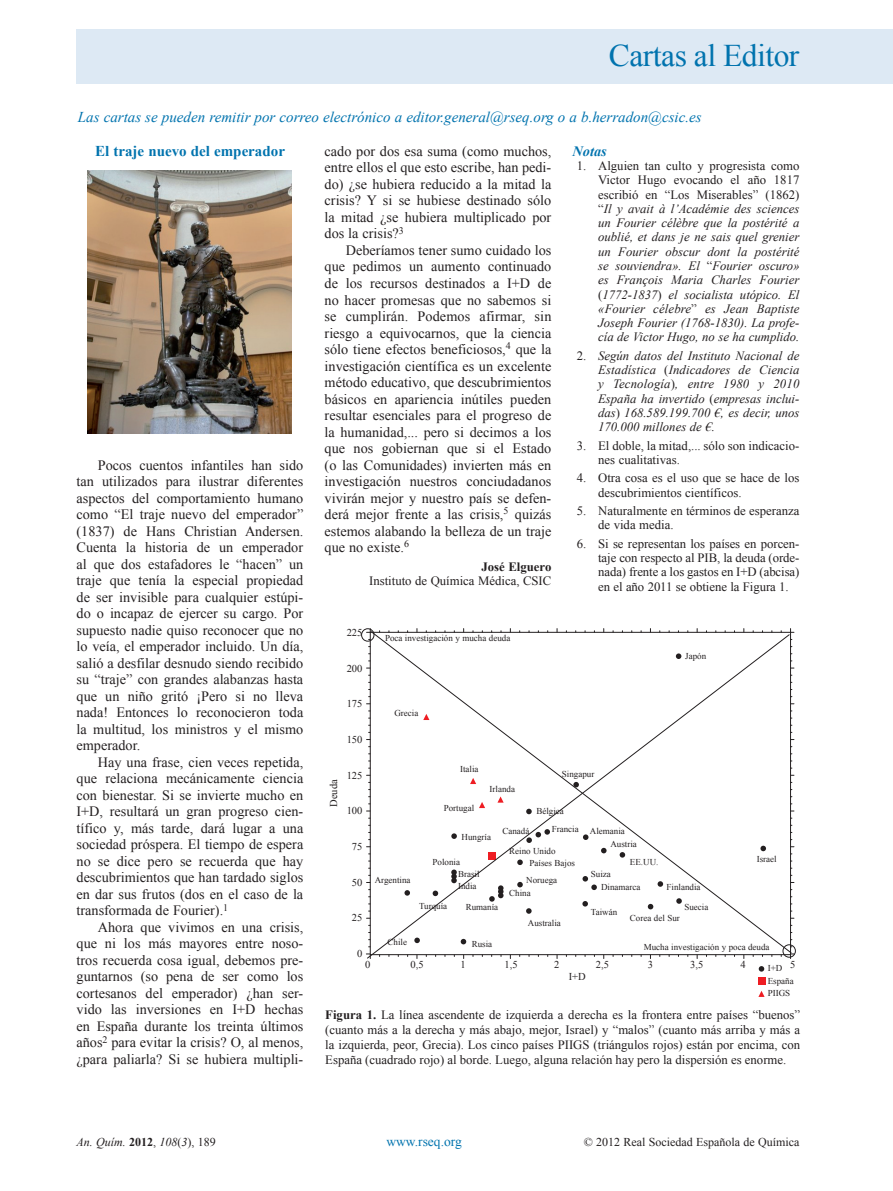
<style>
.page{position:relative;width:893px;height:1191px;background:#fff}
.page>*{position:absolute;margin:0;border:0;box-sizing:border-box;transform-origin:0 0}
.t1{font:31.5px "Times New Roman";letter-spacing:-.015em;color:#0073ae}
.t2{font:italic 15px "Times New Roman";color:#0073ae}
.t3{font:700 15px "Times New Roman";color:#0073ae}
.t4{font:14.25px/16.5px "Times New Roman";color:#231f20;text-align:justify}
.t5{font:italic 700 14.25px "Times New Roman";color:#0073ae}
.t6{font:13.5px "Times New Roman";color:#0073ae}
.t7{font:12.75px/14.2px "Times New Roman";color:#231f20}
.t8{font:italic 12.75px/14.2px "Times New Roman";color:#231f20;text-align:justify}
.t9{font:700 12.75px "Times New Roman";color:#231f20}
.t10{font:12px "Times New Roman";color:#231f20}
.t11{font:italic 12px "Times New Roman";color:#231f20}
.t12{font:10.5px "Times New Roman";color:#231f20}
.t13{font:9px/12.6px "Times New Roman";color:#231f20}
.s1{font-style:normal}
.s2{font-weight:700}
.s3{font-weight:700;font-style:normal}
</style>
<div class="page">
<div style="left:77px;top:29px;width:815px;height:54px;background:#dde9f4"></div>
<img style="left:87px;top:171px;width:204px;height:262px">
<svg style="left:790px;top:953px;width:4px;height:5px"></svg>
<svg style="left:759px;top:966px;width:5px;height:5px"></svg>
<svg style="left:758px;top:991px;width:7px;height:6px"></svg>
<div style="left:758px;top:977px;width:7px;height:7px;background:#ee1d23"></div>
<div style="left:361px;top:628px;width:13px;height:13px;border:1px solid #231f20;border-radius:50%"></div>
<div style="left:783px;top:944px;width:13px;height:13px;border:1px solid #231f20;border-radius:50%"></div>
<svg style="left:366px;top:633px;width:424px;height:326px"></svg>
<svg style="left:370px;top:630px;width:422px;height:323px"></svg>
<h1 class="t1" style="left:609px;top:38px;width:192px">Cartas al Editor</h1>
<p class="t2" style="left:78px;top:109px;width:625px">Las cartas se pueden remitir por correo electrónico a editor.general@rseq.org o a b.herradon@csic.es</p>
<p class="t3" style="left:95px;top:142px;width:191px">El traje nuevo del emperador</p>
<p class="t4" style="left:77px;top:456px;width:228px;text-indent:21px">Pocos cuentos infantiles han sido tan utilizados para ilustrar diferentes aspectos del comportamiento humano como “El traje nuevo del emperador” (1837) de Hans Christian Andersen.<br>Cuenta la historia de un emperador al que dos estafadores le “hacen” un traje que tenía la especial propiedad de ser invisible para cualquier estúpi-- do o incapaz de ejercer su cargo. Por supuesto nadie quiso reconocer que no lo veía, el emperador incluido. Un día, salió a desfilar desnudo siendo recibido su “traje” con grandes alabanzas hasta que un niño gritó ¡Pero si no lleva nada! Entonces lo reconocieron toda la multitud, los ministros y el mismo emperador.</p>
<p class="t4" style="left:77px;top:753px;width:228px;text-indent:21px">Hay una frase, cien veces repetida, que relaciona mecánicamente ciencia con bienestar. Si se invierte mucho en I+D, resultará un gran progreso cien-- tífico y, más tarde, dará lugar a una sociedad próspera. El tiempo de espera no se dice pero se recuerda que hay descubrimientos que han tardado siglos en dar sus frutos (dos en el caso de la transformada de Fourier).<sup>1</sup></p>
<p class="t4" style="left:77px;top:918px;width:228px;text-indent:21px">Ahora que vivimos en una crisis, que ni los más mayores entre noso-- tros recuerda cosa igual, debemos pre-- guntarnos (so pena de ser como los cortesanos del emperador) ¿han ser-- vido las inversiones en I+D hechas en España durante los treinta últimos años<sup>2</sup> para evitar la crisis? O, al menos, ¿para paliarla? Si se hubiera multipli--</p>
<p class="t4" style="left:325px;top:143px;width:228px">cado por dos esa suma (como muchos, entre ellos el que esto escribe, han pedi-- do) ¿se hubiera reducido a la mitad la crisis? Y si se hubiese destinado sólo la mitad ¿se hubiera multiplicado por dos la crisis?<sup>3</sup></p>
<p class="t4" style="left:325px;top:242px;width:228px;text-indent:21px">Deberíamos tener sumo cuidado los que pedimos un aumento continuado de los recursos destinados a I+D de no hacer promesas que no sabemos si se cumplirán. Podemos afirmar, sin riesgo a equivocarnos, que la ciencia sólo tiene efectos beneficiosos,<sup>4</sup> que la investigación científica es un excelente método educativo, que descubrimientos básicos en apariencia inútiles pueden resultar esenciales para el progreso de la humanidad,... pero si decimos a los que nos gobiernan que si el Estado (o las Comunidades) invierten más en investigación nuestros conciudadanos vivirán mejor y nuestro país se defen-- derá mejor frente a las crisis,<sup>5</sup> quizás estemos alabando la belleza de un traje que no existe.<sup>6</sup></p>
<p class="t9" style="left:481px;top:559px;width:71px">José Elguero</p>
<p class="t7" style="left:369px;top:573px;width:184px">Instituto de Química Médica, CSIC</p>
<p class="t5" style="left:573px;top:143px;width:36px">Notas</p>
<p class="t8" style="left:598px;top:159px;width:203px;text-indent:-21px"><span class="s1">1. Alguien tan culto y progresista como Victor Hugo evocando el año 1817 escribió en “Los Miserables” (1862) “</span>Il y avait à l’Académie des sciences un Fourier célèbre que la postérité a oublié, et dans je ne sais quel grenier un Fourier obscur dont la postérité se souviendra». El <span class="s1">“</span>Fourier oscuro» es François Maria Charles Fourier <span class="s1">(</span>1772--1837<span class="s1">)</span> el socialista utópico. El «Fourier célebre<span class="s1">”</span> es Jean Baptiste Joseph Fourier (1768--1830). La profe-- cía de Victor Hugo, no se ha cumplido.</p>
<p class="t8" style="left:598px;top:348px;width:203px;text-indent:-21px"><span class="s1">2.</span> Según datos del Instituto Nacional de Estadística <span class="s1">(</span>Indicadores de Ciencia y Tecnología<span class="s1">)</span>, entre 1980 y 2010<br>España ha invertido <span class="s1">(</span>empresas inclui-- das<span class="s1">)</span> 168.589.199.700 €, es decir, unos 170.000 millones de €.</p>
<p class="t7" style="left:598px;top:438px;width:203px;text-indent:-21px">3. El doble, la mitad,... sólo son indicacio-- nes cualitativas.</p>
<p class="t7" style="left:598px;top:471px;width:203px;text-indent:-21px">4. Otra cosa es el uso que se hace de los descubrimientos científicos.</p>
<p class="t7" style="left:598px;top:503px;width:203px;text-indent:-21px">5. Naturalmente en términos de esperanza de vida media.</p>
<p class="t7" style="left:598px;top:536px;width:203px;text-align:justify;text-indent:-21px">6. Si se representan los países en porcen-- taje con respecto al PIB, la deuda (orde-- nada) frente a los gastos en I+D (abcisa) en el año 2011 se obtiene la Figura 1.</p>
<p class="t12" style="left:328px;top:806px;width:29px;rotate:-90deg">Deuda</p>
<p class="t12" style="left:347px;top:626px;width:17px">225</p>
<p class="t12" style="left:347px;top:662px;width:17px">200</p>
<p class="t12" style="left:347px;top:698px;width:17px">175</p>
<p class="t12" style="left:347px;top:733px;width:17px">150</p>
<p class="t12" style="left:347px;top:769px;width:17px">125</p>
<p class="t12" style="left:347px;top:805px;width:17px">100</p>
<p class="t12" style="left:352px;top:840px;width:12px">75</p>
<p class="t12" style="left:352px;top:876px;width:12px">50</p>
<p class="t12" style="left:352px;top:911px;width:12px">25</p>
<p class="t12" style="left:357px;top:947px;width:7px">0</p>
<p class="t13" style="left:385px;top:631px;width:127px">Poca investigación y mucha deuda</p>
<p class="t13" style="left:685px;top:649px;width:22px">Japón</p>
<p class="t13" style="left:394px;top:706px;width:25px">Grecia</p>
<p class="t13" style="left:460px;top:763px;width:20px">Italia</p>
<p class="t13" style="left:562px;top:767px;width:34px">Singapur</p>
<p class="t13" style="left:490px;top:783px;width:27px">Irlanda</p>
<p class="t13" style="left:444px;top:801px;width:32px">Portugal</p>
<p class="t13" style="left:462px;top:831px;width:31px">Hungría</p>
<p class="t13" style="left:536px;top:804px;width:29px">Bélgica</p>
<p class="t13" style="left:502px;top:825px;width:28px">Canadá</p>
<p class="t13" style="left:552px;top:822px;width:28px">Francia</p>
<p class="t13" style="left:590px;top:825px;width:36px">Alemania</p>
<p class="t13" style="left:509px;top:844px;width:48px">Reino Unido</p>
<p class="t13" style="left:610px;top:837px;width:28px">Austria</p>
<p class="t13" style="left:757px;top:853px;width:21px">Israel</p>
<p class="t13" style="left:433px;top:855px;width:29px">Polonia</p>
<p class="t13" style="left:530px;top:856px;width:47px">Países Bajos</p>
<p class="t13" style="left:630px;top:855px;width:30px">EE.UU.</p>
<p class="t13" style="left:458px;top:867px;width:23px">Brasil</p>
<p class="t13" style="left:526px;top:873px;width:32px">Noruega</p>
<p class="t13" style="left:591px;top:867px;width:21px">Suiza</p>
<p class="t13" style="left:375px;top:874px;width:37px">Argentina</p>
<p class="t13" style="left:458px;top:879px;width:20px">India</p>
<p class="t13" style="left:601px;top:881px;width:41px">Dinamarca</p>
<p class="t13" style="left:666px;top:881px;width:36px">Finlandia</p>
<p class="t13" style="left:509px;top:886px;width:23px">China</p>
<p class="t13" style="left:419px;top:899px;width:30px">Turquía</p>
<p class="t13" style="left:684px;top:900px;width:25px">Suecia</p>
<p class="t13" style="left:466px;top:900px;width:34px">Rumanía</p>
<p class="t13" style="left:591px;top:905px;width:28px">Taiwán</p>
<p class="t13" style="left:630px;top:912px;width:51px">Corea del Sur</p>
<p class="t13" style="left:644px;top:941px;width:127px">Mucha investigación y poca deuda</p>
<p class="t13" style="left:768px;top:961px;width:27px">I+D<br>España<br>PIIGS</p>
<p class="t13" style="left:528px;top:916px;width:34px">Australia</p>
<p class="t13" style="left:388px;top:935px;width:21px">Chile</p>
<p class="t13" style="left:472px;top:937px;width:22px">Rusia</p>
<p class="t12" style="left:365px;top:958px;width:7px">0</p>
<p class="t12" style="left:410px;top:958px;width:15px">0,5</p>
<p class="t12" style="left:461px;top:958px;width:7px">1</p>
<p class="t12" style="left:504px;top:958px;width:15px">1,5</p>
<p class="t12" style="left:554px;top:958px;width:7px">2</p>
<p class="t12" style="left:596px;top:958px;width:15px">2,5</p>
<p class="t12" style="left:648px;top:958px;width:7px">3</p>
<p class="t12" style="left:690px;top:958px;width:15px">3,5</p>
<p class="t12" style="left:740px;top:958px;width:7px">4</p>
<p class="t12" style="left:790px;top:958px;width:7px">5</p>
<p class="t12" style="left:569px;top:970px;width:18px">I+D</p>
<p class="t7" style="left:325px;top:1006px;width:476px;line-height:15.3px;text-align:justify"><span class="s2">Figura 1.</span> La línea ascendente de izquierda a derecha es la frontera entre países “buenos” (cuanto más a la derecha y más abajo, mejor, Israel) y “malos” (cuanto más arriba y más a la izquierda, peor, Grecia). Los cinco países PIIGS (triángulos rojos) están por encima, con España (cuadrado rojo) al borde. Luego, alguna relación hay pero la dispersión es enorme.</p>
<p class="t11" style="left:77px;top:1135px;width:141px">An. Quím. <span class="s3">2012</span><span class="s1">,</span> 108<span class="s1">(</span>3<span class="s1">), 189</span></p>
<p class="t6" style="left:386px;top:1134px;width:77px">www.rseq.org</p>
<p class="t10" style="left:584px;top:1135px;width:217px">© 2012 Real Sociedad Española de Química</p>
</div>
